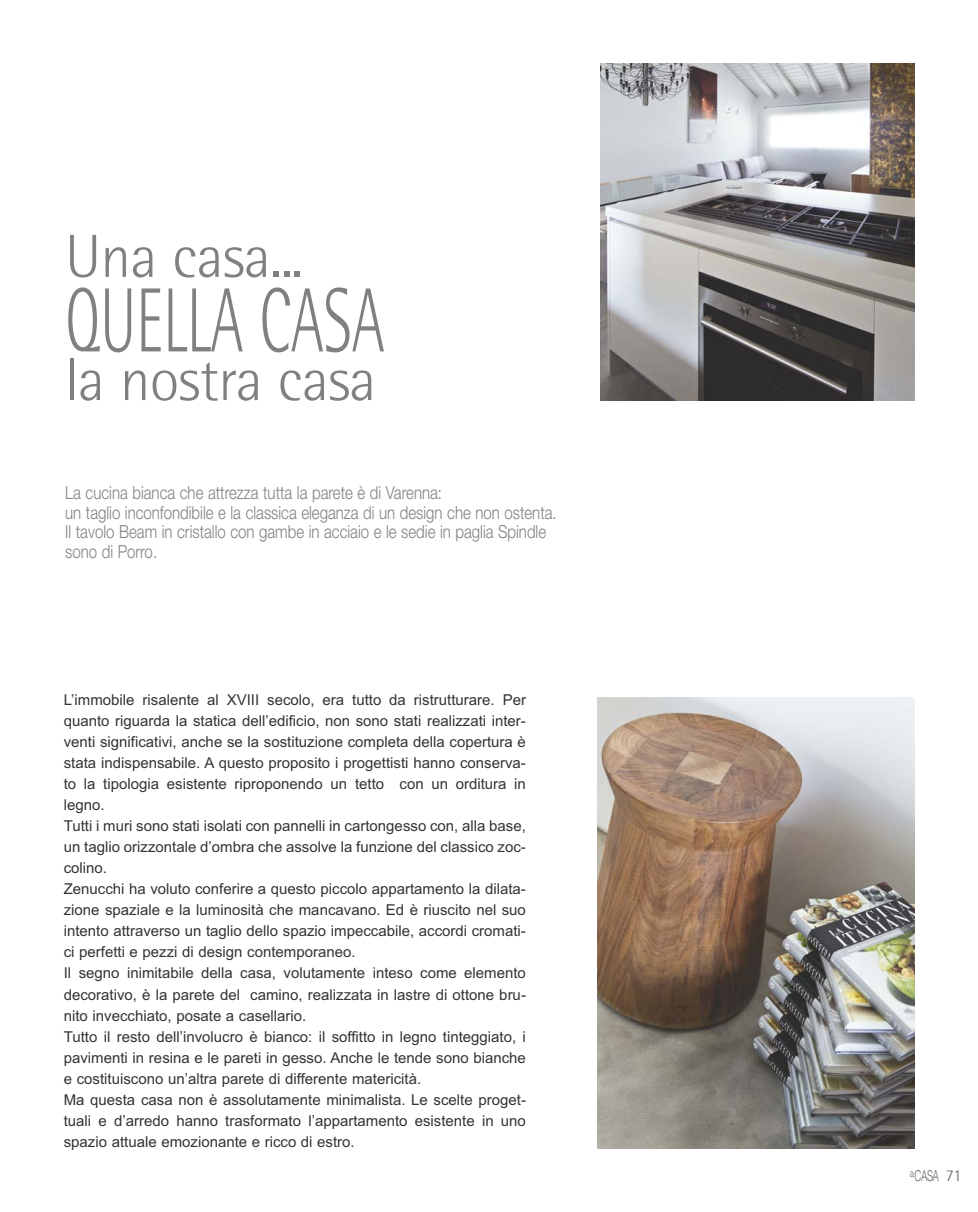
<style>
.page{position:relative;width:978px;height:1212px;background:#fff}
.page>*{position:absolute;margin:0;border:0;box-sizing:border-box;transform-origin:0 0}
.t1{font:300 91.2px "Rotis Semi Sans";color:#808080;scale:.67 1}
.t2{font:300 60.75px "Rotis Semi Sans";letter-spacing:-.01em;color:#808080}
.t3{font:300 18px/19.5px "Helvetica Neue";color:#808080;scale:.83 1}
.t4{font:15px/21px "Arial";color:#333}
.t5{font:300 15px "Helvetica";color:#666;scale:.65 1}
.s1{font-family:"Rotis Semi Sans";font-size:16.5px}
</style>
<div class="page">
<img style="left:598px;top:697px;width:316px;height:451px">
<img style="left:600px;top:64px;width:314px;height:336px">
<h2 class="t2" style="left:65px;top:235px;width:239px">Una casa...</h2>
<h1 class="t1" style="left:65px;top:288px;width:478px">QUELLA CASA</h1>
<h2 class="t2" style="left:65px;top:358px;width:313px">la nostra casa</h2>
<p class="t3" style="left:65px;top:485px;width:594px">La cucina bianca che attrezza tutta la parete è di Varenna:<br>un taglio inconfondibile e la classica eleganza di un design che non ostenta.<br>Il tavolo Beam in cristallo con gambe in acciaio e le sedie in paglia Spindle sono di Porro.</p>
<p class="t4" style="left:64px;top:691px;width:464px">L’immobile risalente al XVIII secolo, era tutto da ristrutturare. Per quanto riguarda la statica dell’edificio, non sono stati realizzati inter&shy;venti significativi, anche se la sostituzione completa della copertura è stata indispensabile. A questo proposito i progettisti hanno conserva&shy;to la tipologia esistente riproponendo un tetto con un orditura in legno.<br>Tutti i muri sono stati isolati con pannelli in cartongesso con, alla base, un taglio orizzontale d’ombra che assolve la funzione del classico zoc&shy;colino.<br>Zenucchi ha voluto conferire a questo piccolo appartamento la dilata&shy;zione spaziale e la luminosità che mancavano. Ed è riuscito nel suo intento attraverso un taglio dello spazio impeccabile, accordi cromati&shy;ci perfetti e pezzi di design contemporaneo.<br>Il segno inimitabile della casa, volutamente inteso come elemento decorativo, è la parete del camino, realizzata in lastre di ottone bru&shy;nito invecchiato, posate a casellario.<br>Tutto il resto dell’involucro è bianco: il soffitto in legno tinteggiato, i pavimenti in resina e le pareti in gesso. Anche le tende sono bianche e costituiscono un’altra parete di differente matericità.<br>Ma questa casa non è assolutamente minimalista. Le scelte proget&shy;tuali e d’arredo hanno trasformato l’appartamento esistente in uno spazio attuale emozionante e ricco di estro.</p>
<p class="t5" style="left:910px;top:1170px;width:81px"><sup>a</sup>CASA <span class="s1">71</span></p>
</div>
